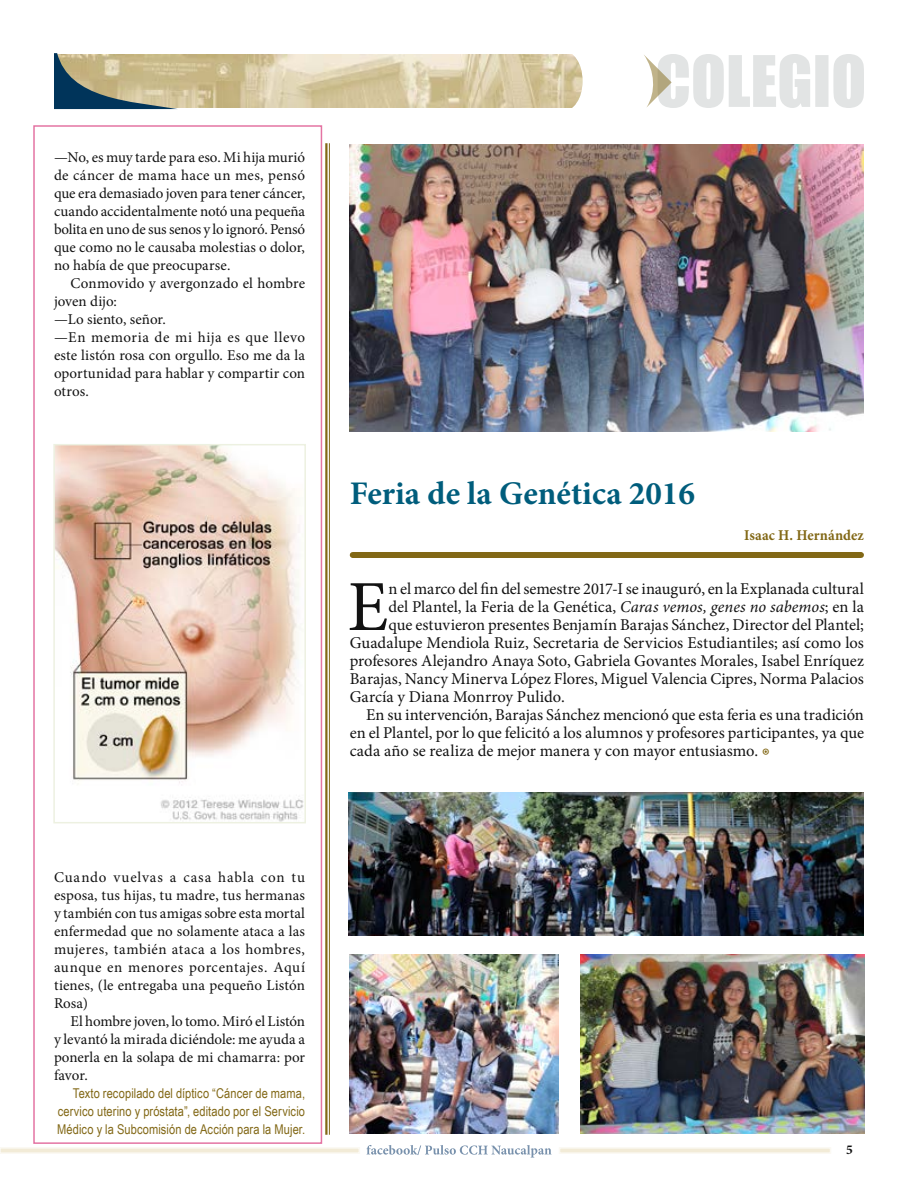
<style>
.page{position:relative;width:918px;height:1188px;background:#fff}
.page>*{position:absolute;margin:0;border:0;box-sizing:border-box;transform-origin:0 0}
.t1{font:71.85px "Minion Pro";color:#121212}
.t2{font:700 33px "Minion Pro";color:#005d7c}
.t3{font:16.5px "Minion Pro";color:#121212}
.t4{font:15px/18px "Minion Pro";letter-spacing:.005em;color:#121212;text-align:justify}
.t5{font:700 15px "Minion Pro";color:#826816;scale:.96 1}
.t6{font:13.5px/18px "Arial Narrow";letter-spacing:.01em;color:#826816;text-align:justify}
.t7{font:700 13.5px "Minion Pro";color:#121212}
.s1{font-style:italic}
.s2{font-weight:700;color:#826816}
</style>
<div class="page">
<svg style="left:644px;top:54px;width:220px;height:54px"></svg>
<img style="left:350px;top:144px;width:514px;height:288px">
<img style="left:56px;top:447px;width:247px;height:373px">
<div style="left:53px;top:444px;width:253px;height:379px;border:2px solid #edf1e1"></div>
<img style="left:580px;top:955px;width:284px;height:178px">
<hr style="left:325px;top:143px;width:3px;height:992px;background:#826816">
<hr style="left:329px;top:143px;width:1px;height:992px;background:#826816">
<div style="left:353px;top:552px;width:508px;height:6px;background:#826816"></div>
<img style="left:349px;top:792px;width:515px;height:144px">
<img style="left:350px;top:954px;width:209px;height:180px">
<div style="left:33px;top:125px;width:289px;height:1019px;border:2px solid #e474a3"></div>
<svg style="left:559px;top:1147px;width:272px;height:7px"></svg>
<svg style="left:366px;top:1145px;width:186px;height:13px"></svg>
<svg style="left:0;top:1147px;width:360px;height:7px"></svg>
<svg style="left:54px;top:53px;width:529px;height:56px;background:#c9c0a0"></svg>
<p class="t4" style="left:54px;top:148px;width:253px">—No, es muy tarde para eso. Mi hija murió de cáncer de mama hace un mes, pensó que era demasiado joven para tener cáncer, cuando accidentalmente notó una pequeña bolita en uno de sus senos y lo ignoró. Pensó que como no le causaba molestias o dolor, no había de que preocuparse.</p>
<p class="t4" style="left:54px;top:274px;width:253px;text-align:left;text-indent:16px">Conmovido y avergonzado el hombre joven dijo:<br>—Lo siento, señor.<br>—En memoria de mi hija es que llevo este listón rosa con orgullo. Eso me da la oportunidad para hablar y compartir con otros.</p>
<p class="t4" style="left:54px;top:868px;width:253px">Cuando vuelvas a casa habla con tu esposa, tus hijas, tu madre, tus hermanas y también con tus amigas sobre esta mortal enfermedad que no solamente ataca a las mujeres, también ataca a los hombres, aunque en menores porcentajes. Aquí tienes, (le entregaba una pequeño Listón Rosa)</p>
<p class="t4" style="left:54px;top:1012px;width:253px;text-indent:16px">El hombre joven, lo tomo. Miró el Listón y levantó la mirada diciéndole: me ayuda a ponerla en la solapa de mi chamarra: por favor.</p>
<p class="t6" style="left:57px;top:1084px;width:249px;text-indent:16px">Texto recopilado del díptico “Cáncer de mama, cervico uterino y próstata”, editado por el Servicio Médico y la Subcomisión de Acción para la Mujer.</p>
<h2 class="t2" style="left:350px;top:470px;width:347px">Feria de la Genética 2016</h2>
<p class="t5" style="left:744px;top:525px;width:126px">Isaac H. Hernández</p>
<h1 class="t1" style="left:348px;top:559px;width:42px">E</h1>
<p class="t3" style="left:388px;top:578px;width:477px">n el marco del fin del semestre 2017-I se inauguró, en la Explanada cultural</p>
<p class="t3" style="left:388px;top:596px;width:477px">del Plantel, la Feria de la Genética, <span class="s1">Caras vemos, genes no sabemos</span>; en la</p>
<p class="t3" style="left:388px;top:614px;width:477px">que estuvieron presentes Benjamín Barajas Sánchez, Director del Plantel;</p>
<p class="t3" style="left:350px;top:632px;width:516px">Guadalupe Mendiola Ruiz, Secretaria de Servicios Estudiantiles; así como los</p>
<p class="t3" style="left:350px;top:650px;width:516px">profesores Alejandro Anaya Soto, Gabriela Govantes Morales, Isabel Enríquez</p>
<p class="t3" style="left:350px;top:668px;width:516px">Barajas, Nancy Minerva López Flores, Miguel Valencia Cipres, Norma Palacios</p>
<p class="t3" style="left:350px;top:686px;width:217px">García y Diana Monrroy Pulido.</p>
<p class="t3" style="left:366px;top:704px;width:499px">En su intervención, Barajas Sánchez mencionó que esta feria es una tradición</p>
<p class="t3" style="left:350px;top:722px;width:516px">en el Plantel, por lo que felicitó a los alumnos y profesores participantes, ya que</p>
<p class="t3" style="left:350px;top:740px;width:421px">cada año se realiza de mejor manera y con mayor entusiasmo. <span class="s2">◉</span></p>
<p class="t7" style="left:846px;top:1140px;width:8px">5</p>
</div>
